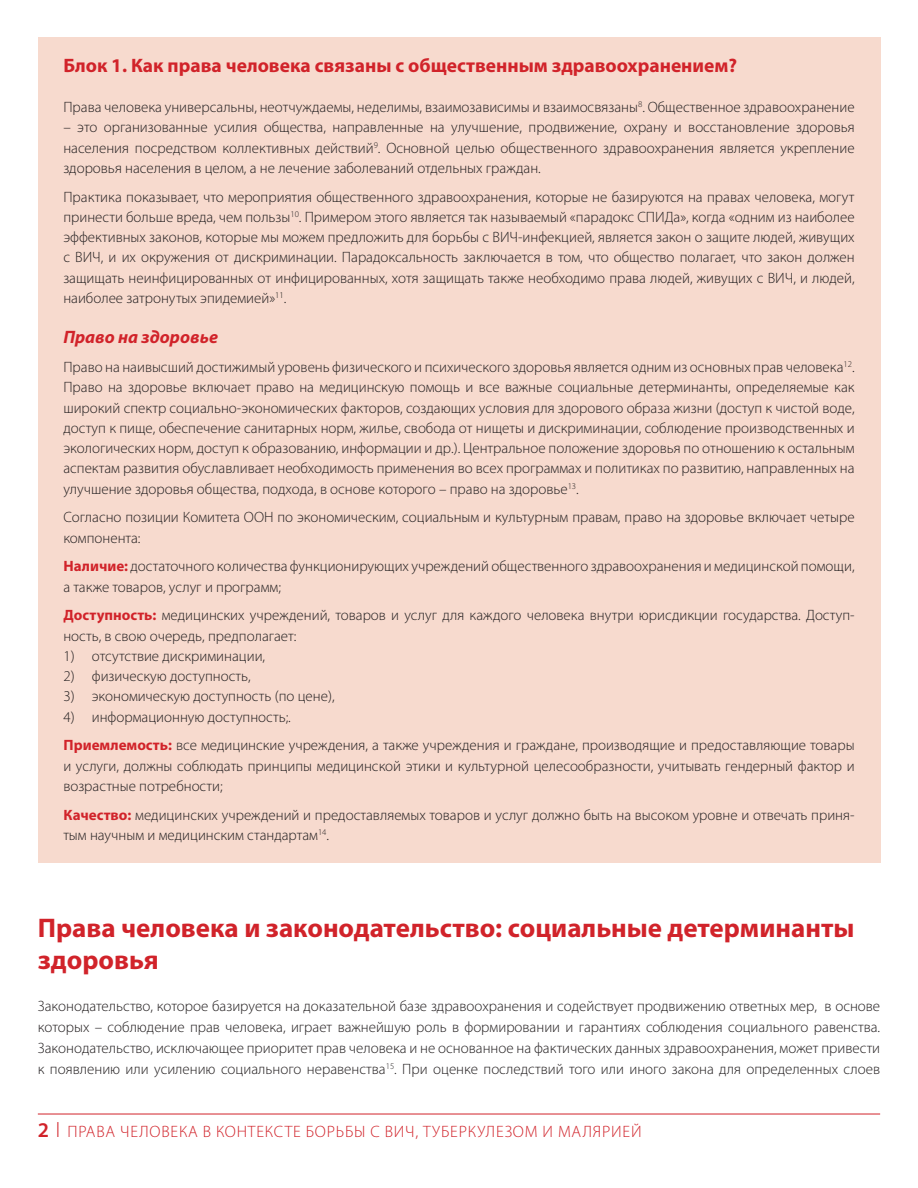
<style>
.page{position:relative;width:918px;height:1188px;background:#fff}
.page>*{position:absolute;margin:0;border:0;box-sizing:border-box;transform-origin:0 0}
.t1{font:700 27px/32.4px "Myriad Pro";color:#d1232a}
.t2{font:700 19.5px "Myriad Pro";color:#d1232a}
.t3{font:italic 700 18px "Myriad Pro";color:#d1232a}
.t4{font:300 16.5px "Myriad Pro";letter-spacing:.05em;color:#d1232a}
.t5{font:300 15px/20.2px "Myriad Pro";color:#231f20}
.s1{font-weight:700;color:#d1232a}
.s2{font-weight:600;font-size:21px}
.s3{font-size:21px}
</style>
<div class="page">
<hr style="left:38px;top:1114px;width:842px;height:1px;background:#d1232a">
<div style="left:38px;top:38px;width:842px;height:825px;background:#f7dace"></div>
<h2 class="t2" style="left:63px;top:58px;width:675px">Блок 1. Как права человека связаны с общественным здравоохранением?</h2>
<p class="t5" style="left:63px;top:98px;width:793px">Права человека универсальны, неотчуждаемы, неделимы, взаимозависимы и взаимосвязаны<sup>8</sup>. Общественное здравоохранение</p>
<p class="t5" style="left:63px;top:118px;width:793px;text-align:justify">– это организованные усилия общества, направленные на улучшение, продвижение, охрану и восстановление здоровья населения посредством коллективных действий<sup>9</sup>. Основной целью общественного здравоохранения является укрепление здоровья населения в целом, а не лечение заболеваний отдельных граждан.</p>
<p class="t5" style="left:63px;top:188px;width:793px;text-align:justify">Практика показывает, что мероприятия общественного здравоохранения, которые не базируются на правах человека, могут принести больше вреда, чем пользы<sup>10</sup>. Примером этого является так называемый «парадокс СПИДа», когда «одним из наиболее эффективных законов, которые мы можем предложить для борьбы с ВИЧ-инфекцией, является закон о защите людей, живущих с ВИЧ, и их окружения от дискриминации. Парадоксальность заключается в том, что общество полагает, что закон должен защищать неинфицированных от инфицированных, хотя защищать также необходимо права людей, живущих с ВИЧ, и людей, наиболее затронутых эпидемией»<sup>11</sup>.</p>
<p class="t3" style="left:63px;top:330px;width:156px">Право на здоровье</p>
<p class="t5" style="left:63px;top:358px;width:793px;text-align:justify">Право на наивысший достижимый уровень физического и психического здоровья является одним из основных прав человека<sup>12</sup>.<br>Право на здоровье включает право на медицинскую помощь и все важные социальные детерминанты, определяемые как широкий спектр социально-экономических факторов, создающих условия для здорового образа жизни (доступ к чистой воде, доступ к пище, обеспечение санитарных норм, жилье, свобода от нищеты и дискриминации, соблюдение производственных и экологических норм, доступ к образованию, информации и др.). Центральное положение здоровья по отношению к остальным аспектам развития обуславливает необходимость применения во всех программах и политиках по развитию, направленных на улучшение здоровья общества, подхода, в основе которого – право на здоровье<sup>13</sup>.</p>
<p class="t5" style="left:63px;top:508px;width:793px">Согласно позиции Комитета ООН по экономическим, социальным и культурным правам, право на здоровье включает четыре компонента:</p>
<p class="t5" style="left:63px;top:557px;width:793px"><span class="s1">Наличие:</span> достаточного количества функционирующих учреждений общественного здравоохранения и медицинской помощи, а также товаров, услуг и программ;</p>
<p class="t5" style="left:63px;top:606px;width:793px"><span class="s1">Доступность:</span> медицинских учреждений, товаров и услуг для каждого человека внутри юрисдикции государства. Доступ&shy;ность, в свою очередь, предполагает:</p>
<p class="t5" style="left:63px;top:647px;width:203px">1) отсутствие дискриминации,</p>
<p class="t5" style="left:63px;top:667px;width:189px">2) физическую доступность,</p>
<p class="t5" style="left:63px;top:687px;width:273px">3) экономическую доступность (по цене),</p>
<p class="t5" style="left:63px;top:703px;width:793px;line-height:28.8px">4) информационную доступность;.<br><span class="s1">Приемлемость:</span> все медицинские учреждения, а также учреждения и граждане, производящие и предоставляющие товары</p>
<p class="t5" style="left:63px;top:757px;width:793px">и услуги, должны соблюдать принципы медицинской этики и культурной целесообразности, учитывать гендерный фактор и возрастные потребности;</p>
<p class="t5" style="left:63px;top:806px;width:793px"><span class="s1">Качество:</span> медицинских учреждений и предоставляемых товаров и услуг должно быть на высоком уровне и отвечать приня&shy;тым научным и медицинским стандартам<sup>14</sup>.</p>
<h1 class="t1" style="left:38px;top:914px;width:818px">Права человека и законодательство: социальные детерминанты здоровья</h1>
<p class="t5" style="left:38px;top:997px;width:844px;line-height:21px;text-align:justify">Законодательство, которое базируется на доказательной базе здравоохранения и содействует продвижению ответных мер, в основе которых – соблюдение прав человека, играет важнейшую роль в формировании и гарантиях соблюдения социального равенства.<br>Законодательство, исключающее приоритет прав человека и не основанное на фактических данных здравоохранения, может привести к появлению или усилению социального неравенства<sup>15</sup>. При оценке последствий того или иного закона для определенных слоев</p>
<p class="t4" style="left:38px;top:1126px;width:605px"><span class="s2">2</span> <span class="s3">l</span> ПРАВА ЧЕЛОВЕКА В КОНТЕКСТЕ БОРЬБЫ С ВИЧ, ТУБЕРКУЛЕЗОМ И МАЛЯРИЕЙ</p>
</div>
